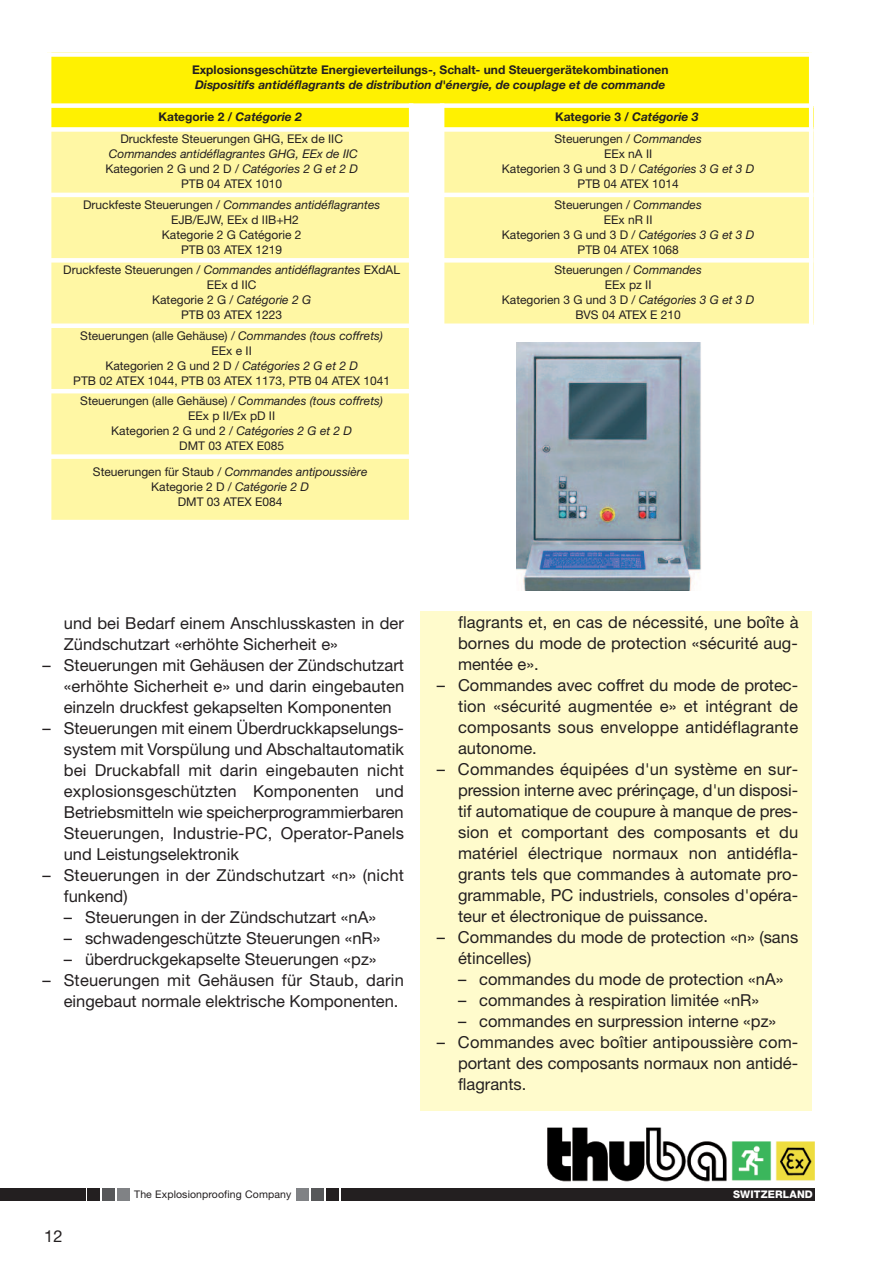
<style>
.page{position:relative;width:893px;height:1263px;background:#fff}
.page>*{position:absolute;margin:0;border:0;box-sizing:border-box;transform-origin:0 0}
.t1{font:16.5px/21px "Helvetica Neue";color:#231f20;text-align:justify}
.t2{font:16.5px "Helvetica Neue";color:#231f20}
.t3{font:12px/15px "Helvetica Neue";color:#231f20;text-align:center}
.t4{font:700 12px "Helvetica Neue";color:#231f20}
.t5{font:italic 12px/15px "Helvetica Neue";color:#231f20;text-align:center}
.t6{font:italic 700 12px "Helvetica Neue";color:#231f20}
.t7{font:10.5px "Helvetica Neue";letter-spacing:.01em;color:#231f20}
.t8{font:800 10.5px "Helvetica Neue";letter-spacing:.01em;color:#fff}
.s1{font-style:italic}
.s2{font-style:normal}
</style>
<div class="page">
<div style="left:341px;top:1188px;width:473px;height:13px;background:#231f20"></div>
<div style="left:0;top:1188px;width:86px;height:12px;background:#231f20"></div>
<div style="left:88px;top:1188px;width:12px;height:13px;background:#231f20"></div>
<div style="left:326px;top:1188px;width:13px;height:13px;background:#231f20"></div>
<div style="left:103px;top:1188px;width:12px;height:13px;background:#57585a"></div>
<div style="left:311px;top:1188px;width:13px;height:13px;background:#57585a"></div>
<div style="left:118px;top:1188px;width:12px;height:13px;background:#808285"></div>
<div style="left:296px;top:1188px;width:13px;height:13px;background:#808285"></div>
<img style="left:548px;top:1127px;width:267px;height:55px">
<div style="left:421px;top:611px;width:391px;height:500px;background:#fffbcc"></div>
<div style="left:47px;top:52px;width:764px;height:54px;background:#fff101"></div>
<div style="left:47px;top:106px;width:364px;height:23px;background:#fff101"></div>
<div style="left:442px;top:106px;width:371px;height:23px;background:#fff101"></div>
<div style="left:47px;top:129px;width:364px;height:66px;background:#fff7a4"></div>
<div style="left:442px;top:129px;width:371px;height:66px;background:#fff7a4"></div>
<div style="left:47px;top:195px;width:364px;height:65px;background:#fff7a4"></div>
<div style="left:442px;top:195px;width:371px;height:65px;background:#fff7a4"></div>
<div style="left:47px;top:260px;width:364px;height:66px;background:#fff7a4"></div>
<div style="left:442px;top:260px;width:371px;height:66px;background:#fff7a4"></div>
<div style="left:47px;top:326px;width:364px;height:65px;background:#fff7a4"></div>
<div style="left:47px;top:391px;width:364px;height:66px;background:#fff7a4"></div>
<div style="left:47px;top:457px;width:364px;height:67px;background:#fff7a4"></div>
<hr style="left:47px;top:52px;width:4px;height:472px;background:#fff">
<hr style="left:409px;top:103px;width:4px;height:421px;background:#fff">
<hr style="left:440px;top:103px;width:4px;height:421px;background:#fff">
<hr style="left:809px;top:52px;width:4px;height:472px;background:#fff">
<div style="left:47px;top:52px;width:766px;height:5px;background:#fff"></div>
<div style="left:47px;top:103px;width:766px;height:5px;background:#fff"></div>
<div style="left:47px;top:127px;width:766px;height:5px;background:#fff"></div>
<hr style="left:47px;top:193px;width:766px;height:4px;background:#fff">
<div style="left:47px;top:258px;width:766px;height:5px;background:#fff"></div>
<div style="left:47px;top:323px;width:766px;height:5px;background:#fff"></div>
<hr style="left:47px;top:389px;width:766px;height:4px;background:#fff">
<div style="left:47px;top:454px;width:766px;height:5px;background:#fff"></div>
<hr style="left:47px;top:520px;width:766px;height:4px;background:#fff">
<img style="left:516px;top:343px;width:185px;height:247px">
<p class="t4" style="left:192px;top:66px;width:478px">Explosionsgeschützte Energieverteilungs-, Schalt- und Steuergerätekombinationen</p>
<p class="t6" style="left:195px;top:81px;width:472px">Dispositifs antidéflagrants de distribution d'énergie, de couplage et de commande</p>
<p class="t4" style="left:158px;top:112px;width:145px">Kategorie 2 / <span class="s1">Catégorie 2</span></p>
<p class="t4" style="left:555px;top:112px;width:145px">Kategorie 3 / <span class="s1">Catégorie 3</span></p>
<p class="t3" style="left:120px;top:133px;width:224px">Druckfeste Steuerungen GHG, EEx de IIC</p>
<p class="t5" style="left:105px;top:148px;width:254px">Commandes antidéflagrantes GHG, EEx de IIC<br><span class="s2">Kategorien 2 G und 2 D /</span> Catégories 2 G et 2 D<br><span class="s2">PTB 04 ATEX 1010</span></p>
<p class="t3" style="left:502px;top:133px;width:254px">Steuerungen / <span class="s1">Commandes<br></span>EEx nA II<br>Kategorien 3 G und 3 D / <span class="s1">Catégories 3 G et 3 D<br></span>PTB 04 ATEX 1014</p>
<p class="t3" style="left:83px;top:198px;width:299px">Druckfeste Steuerungen / <span class="s1">Commandes antidéflagrantes<br></span>EJB/EJW, EEx d IIB+H2<br>Kategorie 2 G Catégorie 2<br>PTB 03 ATEX 1219</p>
<p class="t3" style="left:502px;top:198px;width:254px">Steuerungen / <span class="s1">Commandes<br></span>EEx nR II<br>Kategorien 3 G und 3 D / <span class="s1">Catégories 3 G et 3 D<br></span>PTB 04 ATEX 1068</p>
<p class="t3" style="left:63px;top:264px;width:338px">Druckfeste Steuerungen / <span class="s1">Commandes antidéflagrantes</span> EXdAL<br>EEx d IIC<br>Kategorie 2 G / <span class="s1">Catégorie 2 G<br></span>PTB 03 ATEX 1223</p>
<p class="t3" style="left:502px;top:264px;width:254px">Steuerungen / <span class="s1">Commandes<br></span>EEx pz II<br>Kategorien 3 G und 3 D / <span class="s1">Catégories 3 G et 3 D<br></span>BVS 04 ATEX E 210</p>
<p class="t3" style="left:73px;top:329px;width:318px">Steuerungen (alle Gehäuse) / <span class="s1">Commandes (tous coffrets)<br></span>EEx e II<br>Kategorien 2 G und 2 D / <span class="s1">Catégories 2 G et 2 D<br></span>PTB 02 ATEX 1044, PTB 03 ATEX 1173, PTB 04 ATEX 1041</p>
<p class="t3" style="left:80px;top:394px;width:304px">Steuerungen (alle Gehäuse) / <span class="s1">Commandes (tous coffrets)<br></span>EEx p II/Ex pD II<br>Kategorien 2 G und 2 / <span class="s1">Catégories 2 G et 2 D<br></span>DMT 03 ATEX E085</p>
<p class="t3" style="left:93px;top:466px;width:276px">Steuerungen für Staub / <span class="s1">Commandes antipoussière<br></span>Kategorie 2 D / <span class="s1">Catégorie 2 D<br></span>DMT 03 ATEX E084</p>
<p class="t1" style="left:64px;top:614px;width:342px">und bei Bedarf einem Anschlusskasten in der<br>Zündschutzart «erhöhte Sicherheit e»</p>
<p class="t1" style="left:64px;top:656px;width:342px;text-indent:-21px">– Steuerungen mit Gehäusen der Zündschutzart «erhöhte Sicherheit e» und darin eingebauten einzeln druckfest gekapselten Komponenten</p>
<p class="t1" style="left:64px;top:719px;width:342px;text-indent:-21px">– Steuerungen mit einem Überdruckkapselungs&shy;system mit Vorspülung und Abschaltautomatik bei Druckabfall mit darin eingebauten nicht explosionsgeschützten Komponenten und Betriebsmitteln wie speicherprogrammierbaren Steuerungen, Industrie-PC, Operator-Panels und Leistungselektronik</p>
<p class="t1" style="left:64px;top:866px;width:342px;text-indent:-21px">– Steuerungen in der Zündschutzart «n» (nicht funkend)</p>
<p class="t1" style="left:64px;top:908px;width:314px">– Steuerungen in der Zündschutzart «nA»</p>
<p class="t1" style="left:64px;top:929px;width:318px">– schwadengeschützte Steuerungen «nR»</p>
<p class="t1" style="left:64px;top:950px;width:314px">– überdruckgekapselte Steuerungen «pz»</p>
<p class="t1" style="left:64px;top:971px;width:342px;text-indent:-21px">– Steuerungen mit Gehäusen für Staub, darin eingebaut normale elektrische Komponenten.</p>
<p class="t1" style="left:458px;top:613px;width:342px">flagrants et, en cas de nécessité, une boîte à bornes du mode de protection «sécurité aug&shy;mentée e».</p>
<p class="t1" style="left:458px;top:676px;width:342px;text-indent:-21px">– Commandes avec coffret du mode de protec&shy;tion «sécurité augmentée e» et intégrant de composants sous enveloppe antidéflagrante autonome.</p>
<p class="t1" style="left:458px;top:760px;width:342px;text-indent:-21px">– Commandes équipées d'un système en sur&shy;pression interne avec prérinçage, d'un disposi&shy;tif automatique de coupure à manque de pres&shy;sion et comportant des composants et du matériel électrique normaux non antidéfla&shy;grants tels que commandes à automate pro&shy;grammable, PC industriels, consoles d'opéra&shy;teur et électronique de puissance.</p>
<p class="t1" style="left:458px;top:928px;width:342px;text-indent:-21px">– Commandes du mode de protection «n» (sans étincelles)</p>
<p class="t1" style="left:458px;top:970px;width:327px">– commandes du mode de protection «nA»</p>
<p class="t1" style="left:458px;top:991px;width:303px">– commandes à respiration limitée «nR»</p>
<p class="t1" style="left:458px;top:1012px;width:320px">– commandes en surpression interne «pz»</p>
<p class="t1" style="left:458px;top:1033px;width:342px;text-indent:-21px">– Commandes avec boîtier antipoussière com&shy;portant des composants normaux non antidé&shy;flagrants.</p>
<p class="t2" style="left:44px;top:1226px;width:20px">12</p>
<p class="t7" style="left:134px;top:1191px;width:159px">The Explosionproofing Company</p>
<p class="t8" style="left:733px;top:1191px;width:81px">SWITZERLAND</p>
</div>
